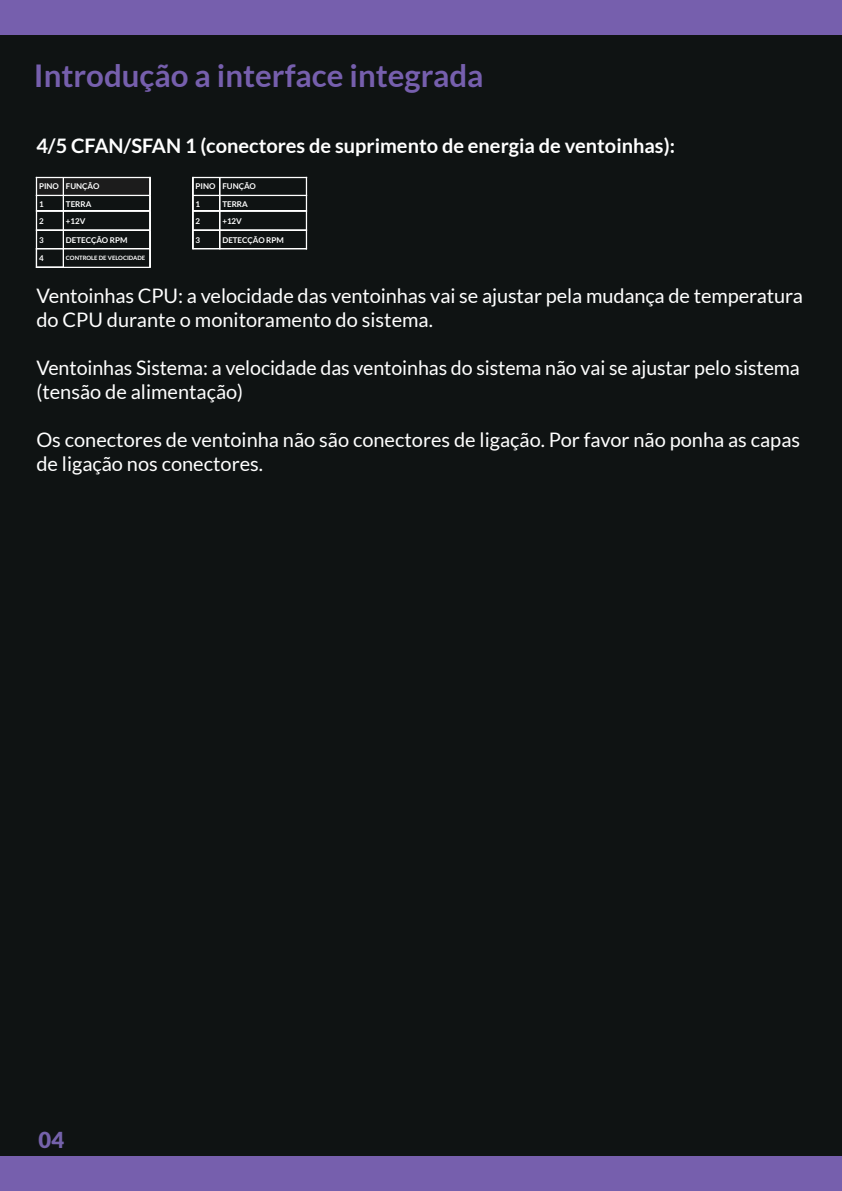
<style>
.page{position:relative;width:842px;height:1191px;background:#0f1313}
.page>*{position:absolute;margin:0;border:0;box-sizing:border-box;transform-origin:0 0}
.t1{font:700 31.2px "Lato";color:#765fad}
.t2{font:900 22px "Lato";color:#7562ab}
.t3{font:20px/24px "Lato";letter-spacing:-.005em;color:#fff}
.t4{font:700 20px "Lato";color:#fff}
.t5{font:700 8px/17.6px "Lato";color:#fff}
.t6{font:700 6px "Lato";color:#fff}
</style>
<div class="page">
<div style="left:0;top:0;width:842px;height:34px;background:#765fad"></div>
<div style="left:0;top:1156px;width:842px;height:35px;background:#765fad"></div>
<div style="left:36px;top:177px;width:114px;height:18px;background:#1c1c1c"></div>
<div style="left:36px;top:177px;width:114px;height:1px;border:1px solid #fff"></div>
<div style="left:36px;top:195px;width:114px;height:1px;border:1px solid #fff"></div>
<div style="left:36px;top:210px;width:114px;height:1px;border:1px solid #fff"></div>
<div style="left:36px;top:230px;width:114px;height:1px;border:1px solid #fff"></div>
<div style="left:63px;top:248px;width:87px;height:1px;border:1px solid #fff"></div>
<div style="left:63px;top:267px;width:87px;height:1px;border:1px solid #fff"></div>
<svg style="left:36px;top:177px;width:28px;height:91px"></svg>
<svg style="left:150px;top:177px;width:1px;height:91px"></svg>
<div style="left:192px;top:177px;width:115px;height:1px;border:1px solid #fff"></div>
<div style="left:192px;top:195px;width:115px;height:1px;border:1px solid #fff"></div>
<div style="left:192px;top:210px;width:115px;height:1px;border:1px solid #fff"></div>
<div style="left:192px;top:230px;width:115px;height:1px;border:1px solid #fff"></div>
<svg style="left:192px;top:177px;width:28px;height:72px"></svg>
<div style="left:220px;top:248px;width:87px;height:1px;border:1px solid #fff"></div>
<svg style="left:306px;top:177px;width:1px;height:72px"></svg>
<h1 class="t1" style="left:34px;top:58px;width:451px">Introdução a interface integrada</h1>
<p class="t4" style="left:36px;top:134px;width:640px">4/5 CFAN/SFAN 1 (conectores de suprimento de energia de ventoinhas):</p>
<p class="t5" style="left:39px;top:177px;width:62px">PINO FUNÇÃO<br>1</p>
<p class="t5" style="left:66px;top:195px;width:27px">TERRA</p>
<p class="t5" style="left:196px;top:177px;width:62px">PINO FUNÇÃO<br>1</p>
<p class="t5" style="left:222px;top:195px;width:27px">TERRA</p>
<p class="t5" style="left:39px;top:212px;width:6px">2</p>
<p class="t5" style="left:66px;top:212px;width:21px">+12V</p>
<p class="t5" style="left:39px;top:231px;width:6px">3</p>
<p class="t5" style="left:66px;top:231px;width:63px">DETECÇÃO RPM</p>
<p class="t5" style="left:39px;top:249px;width:6px">4</p>
<p class="t6" style="left:66px;top:255px;width:81px">CONTROLE DE VELOCIDADE</p>
<p class="t5" style="left:196px;top:212px;width:6px">2</p>
<p class="t5" style="left:222px;top:212px;width:21px">+12V</p>
<p class="t5" style="left:196px;top:231px;width:6px">3</p>
<p class="t5" style="left:222px;top:231px;width:63px">DETECÇÃO RPM</p>
<p class="t3" style="left:36px;top:283px;width:768px">Ventoinhas CPU: a velocidade das ventoinhas vai se ajustar pela mudança de temperatura do CPU durante o monitoramento do sistema.</p>
<p class="t3" style="left:36px;top:355px;width:765px">Ventoinhas Sistema: a velocidade das ventoinhas do sistema não vai se ajustar pelo sistema (tensão de alimentação)</p>
<p class="t3" style="left:36px;top:427px;width:765px">Os conectores de ventoinha não são conectores de ligação. Por favor não ponha as capas de ligação nos conectores.</p>
<p class="t2" style="left:39px;top:1126px;width:27px">04</p>
</div>
